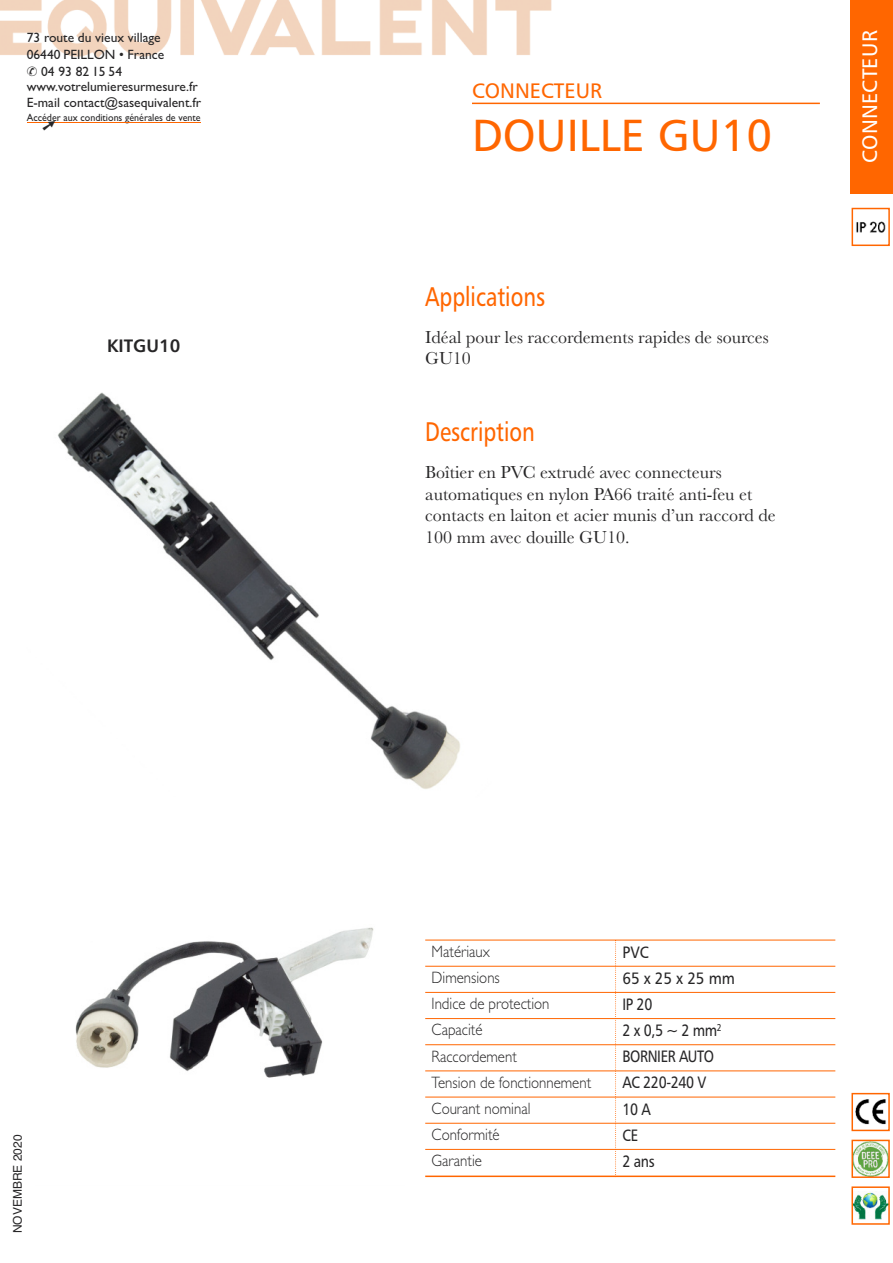
<style>
.page{position:relative;width:893px;height:1263px;background:#fff}
.page>*{position:absolute;margin:0;border:0;box-sizing:border-box;transform-origin:0 0}
.t1{font:45px "Humanist 777 BT Roman B";color:#f60}
.t2{font:27px "Humanist 777 BT Roman B";color:#f60;scale:.8 1}
.t3{font:21px "Humanist 777 BT Roman B";color:#f60}
.t4{font:21px "Humanist 777 BT Roman B";letter-spacing:.015em;color:#fff}
.t5{font:18px/21.6px "Baskerville";color:#272627}
.t6{font:18px "Humanist 777 BT Bold B";color:#272627}
.t7{font:300 16.5px "Gill Sans";color:#272627;scale:.9 1}
.t8{font:16.5px "Humanist 777 BT Roman B";letter-spacing:-.025em;color:#272627;scale:.85 1}
.t9{font:16.5px "Humanist 777 BT Roman B";letter-spacing:.285em;color:#272627;scale:.9 1}
.t10{font:16.5px "Humanist 777 BT Roman B";letter-spacing:-.025em;color:#272627;scale:.9 1}
.t11{font:13.5px/16.6px "Gill Sans";color:#272627}
.t12{font:12px "Helvetica";color:#272627}
.t13{font:10.5px "Gill Sans";color:#272627;scale:.95 1}
</style>
<div class="page">
<img style="left:58px;top:392px;width:402px;height:397px">
<img style="left:75px;top:927px;width:299px;height:151px">
<hr style="left:472px;top:103px;width:348px;height:1px;background:#f60">
<div style="left:850px;top:0;width:42px;height:194px;background:#f60"></div>
<img style="left:856px;top:221px;width:30px;height:12px">
<div style="left:852px;top:208px;width:38px;height:38px;border:2px solid #f60"></div>
<svg style="left:615px;top:941px;width:1px;height:234px"></svg>
<hr style="left:425px;top:940px;width:410px;height:1px;background:#f60">
<hr style="left:425px;top:966px;width:410px;height:1px;background:#f60">
<hr style="left:425px;top:992px;width:410px;height:1px;background:#f60">
<hr style="left:425px;top:1018px;width:410px;height:1px;background:#f60">
<hr style="left:425px;top:1044px;width:410px;height:1px;background:#f60">
<hr style="left:425px;top:1071px;width:410px;height:1px;background:#f60">
<hr style="left:425px;top:1097px;width:410px;height:1px;background:#f60">
<hr style="left:425px;top:1123px;width:410px;height:1px;background:#f60">
<hr style="left:425px;top:1149px;width:410px;height:1px;background:#f60">
<hr style="left:425px;top:1175px;width:410px;height:2px;background:#f60">
<img style="left:854px;top:1191px;width:33px;height:29px">
<div style="left:851px;top:1186px;width:39px;height:39px;border:2px solid #f60"></div>
<img style="left:854px;top:1143px;width:33px;height:32px">
<div style="left:851px;top:1140px;width:39px;height:38px;border:2px solid #f60"></div>
<img style="left:855px;top:1099px;width:31px;height:26px">
<div style="left:851px;top:1093px;width:39px;height:38px;border:2px solid #f60"></div>
<img style="left:0;top:0;width:552px;height:57px">
<hr style="left:27px;top:122px;width:174px;height:1px;background:#f60">
<p class="t11" style="left:27px;top:29px;width:139px">73 route du vieux village<br>06440 PEILLON • France ✆ 04 93 821554</p>
<p class="t11" style="left:27px;top:78px;width:176px;line-height:16.2px">www.votrelumieresurmesure.fr<br>E-mail contact@sasequivalent.fr</p>
<p class="t13" style="left:27px;top:111px;width:184px">Accéder aux conditions générales de vente</p>
<p class="t6" style="left:107px;top:338px;width:75px">KITGU10</p>
<p class="t12" style="left:11px;top:1233px;width:100px;rotate:-90deg">NOVEMBRE 2020</p>
<p class="t3" style="left:472px;top:83px;width:132px">CONNECTEUR</p>
<h1 class="t1" style="left:472px;top:117px;width:302px">DOUILLE GU10</h1>
<h2 class="t2" style="left:425px;top:286px;width:151px">Applications</h2>
<p class="t5" style="left:425px;top:326px;width:345px">Idéal pour les raccordements rapides de sources<br>GU10</p>
<h2 class="t2" style="left:425px;top:421px;width:139px">Description</h2>
<p class="t5" style="left:425px;top:461px;width:352px">Boîtier en PVC extrudé avec connecteurs automatiques en nylon PA66 traitéanti-feu et contacts en laiton et acier munis d’un raccord de 100 mm avec douille GU10.</p>
<p class="t4" style="left:861px;top:163px;width:134px;rotate:-90deg">CONNECTEUR</p>
<p class="t7" style="left:432px;top:941px;width:66px">Matériaux</p>
<p class="t10" style="left:622px;top:945px;width:31px">PVC</p>
<p class="t7" style="left:432px;top:968px;width:77px">Dimensions</p>
<p class="t9" style="left:622px;top:971px;width:126px">65x25x25mm</p>
<p class="t7" style="left:432px;top:994px;width:133px">Indice de protection</p>
<p class="t8" style="left:622px;top:997px;width:37px">IP 20</p>
<p class="t7" style="left:432px;top:1020px;width:58px">Capacité</p>
<p class="t8" style="left:622px;top:1024px;width:118px">2x0,5~2mm<sup>2</sup></p>
<p class="t7" style="left:432px;top:1046px;width:96px">Raccordement</p>
<p class="t8" style="left:622px;top:1050px;width:109px">BORNIER AUTO</p>
<p class="t7" style="left:432px;top:1072px;width:179px">Tension de fonctionnement</p>
<p class="t8" style="left:622px;top:1076px;width:100px">AC 220-240 V</p>
<p class="t7" style="left:432px;top:1098px;width:111px">Courant nominal</p>
<p class="t8" style="left:622px;top:1102px;width:35px">10 A</p>
<p class="t7" style="left:432px;top:1125px;width:83px">Conformité</p>
<p class="t8" style="left:622px;top:1128px;width:20px">CE</p>
<p class="t7" style="left:432px;top:1151px;width:57px">Garantie</p>
<p class="t8" style="left:622px;top:1154px;width:39px">2 ans</p>
</div>
